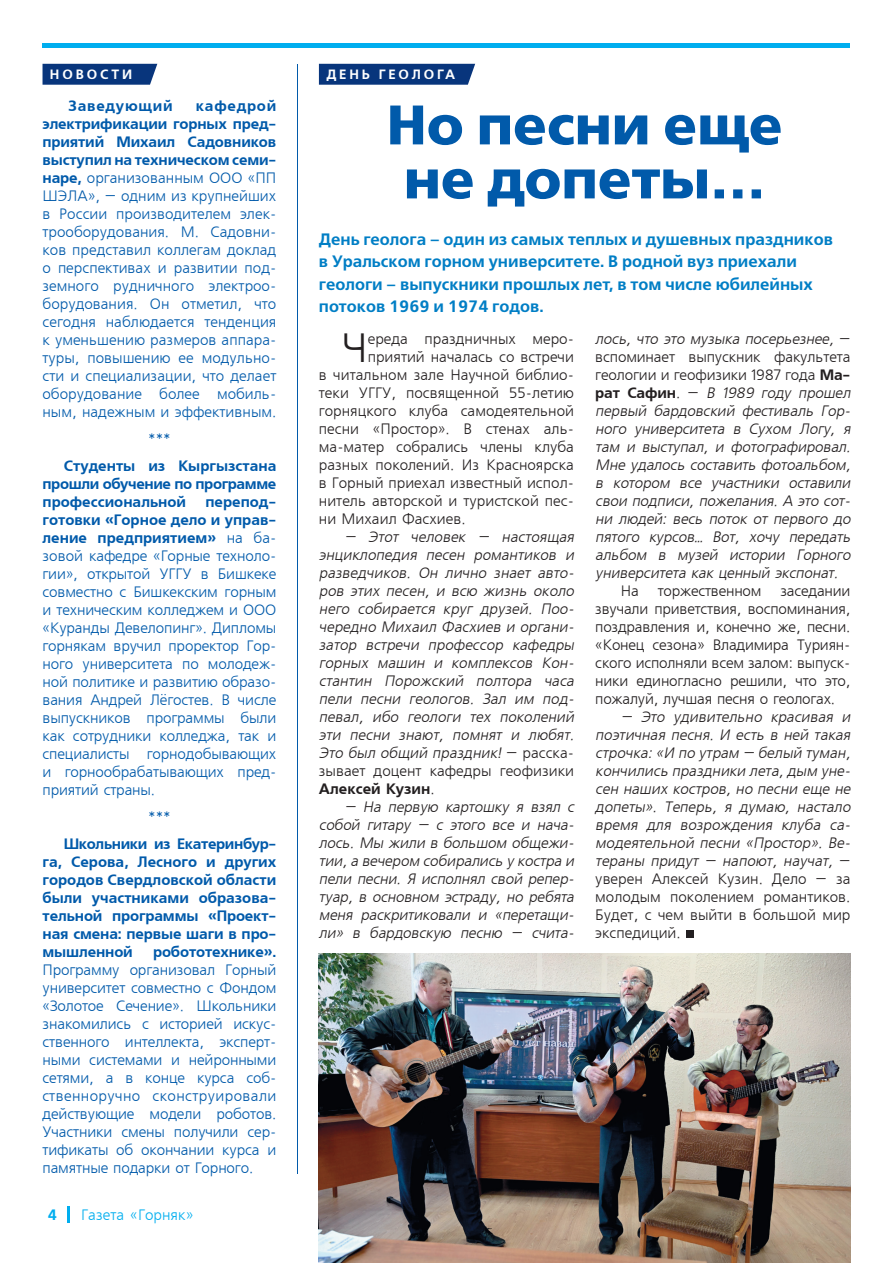
<style>
.page{position:relative;width:893px;height:1263px;background:#fff}
.page>*{position:absolute;margin:0;border:0;box-sizing:border-box;transform-origin:0 0}
.t1{font:700 55.5px "Free Set";color:#015aaa}
.t2{font:40.65px "Free Set CTT";color:#231f20}
.t3{font:600 16.5px/22.5px "Free Set";color:#007ec5}
.t4{font:italic 15px/18px "Free Set CTT";color:#231f20}
.t5{font:15px/18px "Free Set CTT";letter-spacing:-.01em;color:#015aaa;text-align:justify}
.t6{font:15px/18px "Free Set CTT";color:#231f20;text-align:justify}
.t7{font:15px/18px "AXP Free Set C Bold";letter-spacing:-.01em;color:#015aaa;text-align:justify}
.t8{font:15px "Free Set Cyrillic";color:#00aeef}
.t9{font:15px "AXP Free Set C Bold";letter-spacing:.05em;color:#015aaa}
.t10{font:15px "Free Set Bold Cyrillic";color:#00aeef}
.t11{font:600 13.5px "Free Set";letter-spacing:.21em;color:#fff}
.s1{font-family:"AXP Free Set C Bold"}
.s2{font-style:normal}
.s3{font-family:"AXP Free Set C Bold";font-style:normal}
</style>
<div class="page">
<hr style="left:67px;top:1206px;width:3px;height:17px;background:#00aeef">
<hr style="left:43px;top:44px;width:807px;height:4px;background:#00aeef">
<hr style="left:297px;top:64px;width:1px;height:1110px;background:#015aaa">
<svg style="left:43px;top:64px;width:114px;height:21px;background:#123d81"></svg>
<div style="left:686px;top:930px;width:7px;height:8px;background:#231f20"></div>
<svg style="left:319px;top:64px;width:156px;height:21px;background:#103c80"></svg>
<img style="left:318px;top:953px;width:532px;height:310px">
<p class="t11" style="left:50px;top:66px;width:84px">НОВОСТИ</p>
<p class="t9" style="left:68px;top:98px;width:106px">Заведующий</p>
<p class="t5" style="left:43px;top:98px;width:235px;text-indent:153px"><span class="s1">кафедрой электрификации горных пред&shy;приятий Михаил Садовников выступил на техническом семи&shy;наре,</span> организованным ООО «ПП ШЭЛА», – одним из крупнейших в России производителем элек&shy;трооборудования. М. Садовни&shy;ков представил коллегам доклад о перспективах и развитии под&shy;земного рудничного электроо&shy;борудования. Он отметил, что сегодня наблюдается тенденция к уменьшению размеров аппара&shy;туры, повышению ее модульно&shy;сти и специализации, что делает оборудование более мобиль&shy;ным, надежным и эффективным.</p>
<p class="t5" style="left:148px;top:431px;width:24px">***</p>
<p class="t7" style="left:43px;top:458px;width:235px;text-indent:21px">Студенты из Кыргызстана прошли обучение по программе профессиональной</p>
<p class="t5" style="left:43px;top:494px;width:235px;text-indent:163px"><span class="s1">перепод&shy;готовки «Горное дело и управ&shy;ление предприятием»</span> на ба&shy;зовой кафедре «Горные техноло&shy;гии», открытой УГГУ в Бишкеке совместно с Бишкекским горным и техническим колледжем и ООО «Куранды Девелопинг». Дипломы горнякам вручил проректор Гор&shy;ного университета по молодеж&shy;ной политике и развитию образо&shy;вания Андрей Лёгостев. В числе выпускников программы были как сотрудники колледжа, так и специалисты горнодобывающих и горнообрабатывающих пред&shy;приятий страны.</p>
<p class="t5" style="left:148px;top:809px;width:24px">***</p>
<p class="t7" style="left:43px;top:836px;width:235px;text-indent:21px">Школьники из Екатеринбур&shy;га, Серова, Лесного и других городов Свердловской области были участниками образова&shy;тельной программы «Проект&shy;ная смена: первые шаги в про&shy;мышленной</p>
<p class="t5" style="left:43px;top:944px;width:235px;text-indent:111px"><span class="s1">робототехнике».<br></span>Программу организовал Горный университет совместно с Фондом «Золотое Сечение». Школьники знакомились с историей искус&shy;ственного интеллекта, эксперт&shy;ными системами и нейронными сетями, а в конце курса соб&shy;ственноручно сконструировали действующие модели роботов.<br>Участники смены получили сер&shy;тификаты об окончании курса и памятные подарки от Горного.</p>
<p class="t10" style="left:48px;top:1206px;width:11px">4</p>
<p class="t8" style="left:81px;top:1207px;width:114px">Газета «Горняк»</p>
<p class="t11" style="left:326px;top:66px;width:130px">ДЕНЬ ГЕОЛОГА</p>
<p class="t1" style="left:387px;top:92px;width:398px">Но песни еще</p>
<p class="t1" style="left:404px;top:146px;width:363px">не допеты…</p>
<p class="t3" style="left:319px;top:228px;width:516px">День геолога – один из самых теплых и душевных праздников в Уральском горном университете. В родной вуз приехали геологи – выпускники прошлых лет, в том числе юбилейных потоков 1969 и 1974 годов.</p>
<p class="t2" style="left:342px;top:327px;width:27px">Ч</p>
<p class="t6" style="left:368px;top:331px;width:208px">ереда праздничных меро-</p>
<p class="t4" style="left:595px;top:331px;width:260px">лось, что это музыка посерьезнее, <span class="s2">– вспоминает выпускник факультета геологии и геофизики 1987 года</span> <span class="s3">Ма&shy;р а т С а ф и н</span> <span class="s2">. –</span> В 1989 году прошел первый бардовский фестиваль Гор&shy;ного университета в Сухом Логу, я там и выступал, и фотографировал.<br>Мне удалось составить фотоальбом, в котором все участники оставили свои подписи, пожелания. А это сот&shy;ни людей: весь поток от первого до пятого курсов… Вот, хочу передать альбом в музей истории Горного университета как ценный экспонат.</p>
<p class="t6" style="left:621px;top:583px;width:19px">На</p>
<p class="t6" style="left:658px;top:583px;width:105px">торжественном</p>
<p class="t6" style="left:368px;top:349px;width:208px">приятий началась со встречи</p>
<p class="t6" style="left:319px;top:367px;width:257px">в читальном зале Научной библио-</p>
<p class="t6" style="left:319px;top:385px;width:257px">теки УГГУ, посвященной 55-летию</p>
<p class="t6" style="left:319px;top:403px;width:257px">горняцкого клуба самодеятельной</p>
<p class="t6" style="left:319px;top:421px;width:257px">песни «Простор». В стенах аль-</p>
<p class="t6" style="left:319px;top:439px;width:257px">ма-матер собрались члены клуба</p>
<p class="t6" style="left:319px;top:457px;width:257px">разных поколений. Из Красноярска</p>
<p class="t6" style="left:319px;top:475px;width:257px">в Горный приехал известный испол-</p>
<p class="t6" style="left:319px;top:493px;width:257px">нитель авторской и туристской пес-</p>
<p class="t6" style="left:319px;top:511px;width:148px">ни Михаил Фасхиев.</p>
<p class="t4" style="left:319px;top:529px;width:260px;text-indent:26px">– Этот человек – настоящая энциклопедия песен романтиков и разведчиков. Он лично знает авто&shy;ров этих песен, и всю жизнь около него собирается круг друзей. Поо&shy;чередно Михаил Фасхиев и органи&shy;затор встречи профессор кафедры горных машин и комплексов Кон&shy;стантин Порожский полтора часа пели песни геологов. Зал им под&shy;певал, ибо геологи тех поколений эти песни знают, помнят и любят.<br>Это был общий праздник! <span class="s2">– р а с с к а - зывает доцент кафедры геофизики<br></span><span class="s3">Алексей Кузин</span><span class="s2">.</span></p>
<p class="t4" style="left:319px;top:799px;width:260px;text-align:justify;text-indent:26px">– На первую картошку я взял с собой гитару – с этого все и нача&shy;лось. Мы жили в большом общежи&shy;тии,а вечером собирались у костра и пели песни. Я исполнял свой репер&shy;туар, в основном эстраду, но ребята меня раскритиковали и «перетащи&shy;ли» в бардовскую песню – счита-</p>
<p class="t6" style="left:595px;top:583px;width:257px;text-indent:185px">заседании звучали приветствия, воспоминания, поздравления и, конечно же, песни. «Конец сезона» Владимира Туриян&shy;ского исполняли всем залом: выпуск&shy;ники единогласно решили, что это, пожалуй, лучшая песня о геологах.</p>
<p class="t4" style="left:595px;top:709px;width:260px;text-indent:26px">– Это удивительно красивая и поэтичная песня. И есть в ней такая строчка:«И по утрам – белый туман, кончились праздники лета,дым уне&shy;сен наших костров, но песни еще не допеты». Теперь, я думаю, настало время для возрождения клуба са&shy;модеятельной песни «Простор». Ве&shy;тераны придут – напоют, научат, <span class="s2">– уверен Алексей Кузин. Дело – за молодым поколением романтиков.<br>Будет, с чем выйти в большой мир экспедиций.</span></p>
</div>
